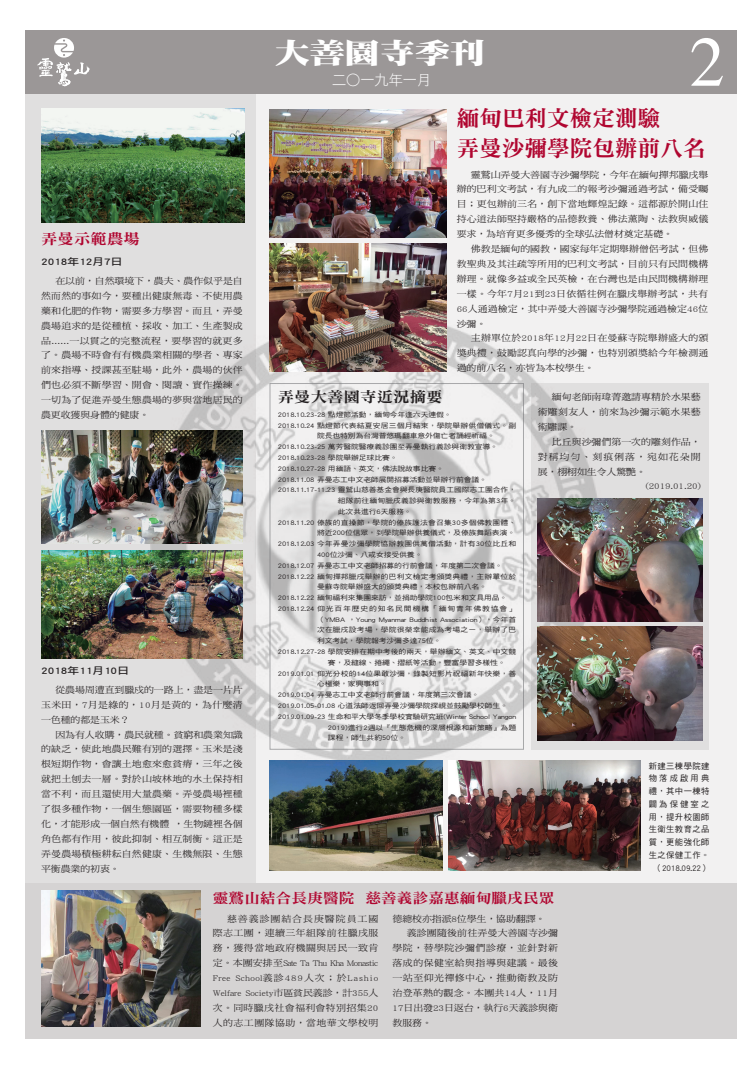
<style>
.page{position:relative;width:752px;height:1078px;background:#fff}
.page>*{position:absolute;margin:0;border:0;box-sizing:border-box;transform-origin:0 0}
.t1{font:70.9px "Times";color:#fff}
.t2{font:28.3px "DF Ming Std W12";letter-spacing:-.01em;color:#fff;scale:1.25 1}
.t3{font:22.1px/29.8px "DF Ming Std W9";letter-spacing:.01em;color:#b00630}
.t4{font:14.7px "DF Ming Std W9";letter-spacing:.01em;color:#231f20;scale:1.11 1}
.t5{font:14.7px "DF Ming Std W9";letter-spacing:.01em;color:#b00630;scale:1.11 1}
.t6{font:14.2px "DF Hei Std W3";color:#fff}
.t7{font:14px "DF Ming Std W9";letter-spacing:.01em;color:#b00630;scale:1.11 1}
.t8{font:9.6px "DF Hei Std W7";letter-spacing:-.01em;color:#231f20;scale:1.25 1}
.t9{font:8.9px/14.9px "DF Ming Std W5";letter-spacing:.015em;color:#231f20;text-align:justify;scale:1.11 1}
.t10{font:8.9px "DF Ming Std W5";letter-spacing:.045em;color:#231f20;scale:1.11 1}
.t11{font:8.9px "DF Ming Std W5";letter-spacing:-.01em;color:#231f20;scale:1.11 1}
.t12{font:8.9px "DF Ming Std W5";letter-spacing:-.005em;color:#231f20;scale:1.11 1}
.t13{font:8.9px "DF Ming Std W5";letter-spacing:.1em;color:#231f20;scale:1.11 1}
.t14{font:8.3px/12.8px "DF Hei Std W5";letter-spacing:.055em;color:#231f20;text-align:right}
.t15{font:6.7px "DF Hei Std W5";letter-spacing:-.01em;color:#231f20;scale:1.16 1}
.t16{font:6.7px "DF Hei Std W5";letter-spacing:.015em;color:#231f20;scale:1.16 1}
.t17{font:6.7px "DF Hei Std W5";letter-spacing:.02em;color:#231f20;scale:1.16 1}
.t18{font:6.7px "DF Hei Std W5";letter-spacing:.115em;color:#231f20;scale:1.16 1}
</style>
<div class="page">
<svg style="left:255px;top:94px;width:481px;height:788px;fill:#f2f1f1"></svg>
<div style="left:269px;top:383px;width:254px;height:366px;border:1px solid #757679"></div>
<div style="left:25px;top:30px;width:711px;height:64px;background:#9b9797"></div>
<svg style="left:37px;top:38px;width:53px;height:49px"></svg>
<div style="left:25px;top:94px;width:230px;height:788px;background:#e0dfdf"></div>
<div style="left:25px;top:882px;width:711px;height:156px;background:#d5d3d3"></div>
<img style="left:41px;top:550px;width:201px;height:108px">
<img style="left:41px;top:430px;width:202px;height:113px">
<img style="left:41px;top:108px;width:203px;height:114px">
<img style="left:269px;top:243px;width:177px;height:129px">
<img style="left:269px;top:109px;width:177px;height:129px">
<img style="left:448px;top:760px;width:191px;height:110px">
<img style="left:269px;top:760px;width:173px;height:110px">
<img style="left:41px;top:890px;width:159px;height:136px">
<svg style="left:531px;top:383px;width:177px;height:366px;fill:#e0dfdf"></svg>
<img style="left:537px;top:498px;width:165px;height:123px">
<img style="left:537px;top:626px;width:165px;height:114px">
<h3 class="t5" style="left:41px;top:231px;width:90px">弄曼示範農場</h3>
<p class="t8" style="left:41px;top:256px;width:67px">2018年12月7日</p>
<p class="t9" style="left:41px;top:273px;width:183px;text-indent:14px">在以前，自然環境下，農夫、農作似乎是自然而然的事如今，要種出健康無毒、不使用農藥和化肥的作物，需要多方學習。而且，弄曼農場追求的是從種植、採收、加工、生產製成品......一以貫之的完整流程，要學習的就更多了。農場不時會有有機農業相關的學者、專家前來指導、授課甚至駐場，此外，農場的伙伴們也必須不斷學習、開會、閱讀、實作操練。一切為了促進弄曼生態農場的夢與當地居民的農更收獲與身體的健康。</p>
<p class="t8" style="left:41px;top:664px;width:72px">2018年11月10日</p>
<p class="t9" style="left:41px;top:682px;width:183px;text-indent:14px">從農場周遭直到臘戍的一路上，盡是一片片玉米田，7月是綠的，10月是黃的，為什麼清一色種的都是玉米？</p>
<p class="t9" style="left:41px;top:726px;width:183px;text-indent:14px">因為有人收購，農民就種。貧窮和農業知識的缺乏，使此地農民難有別的選擇。玉米是淺根短期作物，會讓土地愈來愈貧瘠，三年之後就把土刨去一層。對於山坡林地的水土保持相當不利，而且還使用大量農藥。弄曼農場裡種了很多種作物，一個生態園區，需要物種多樣化，才能形成一個自然有機體 ，生物鏈裡各個角色都有作用，彼此抑制、相互制衡。這正是弄曼農場積極耕耘自然健康、生機無限、生態平衡農業的初衷。</p>
<h2 class="t2" style="left:274px;top:38px;width:170px">大善園寺季刊</h2>
<h3 class="t6" style="left:332px;top:73px;width:101px">二○一九年一月</h3>
<h1 class="t1" style="left:689px;top:-4px;width:37px">2</h1>
<h3 class="t3" style="left:456px;top:103px;width:250px">緬甸巴利文檢定測驗<br>弄曼沙彌學院包辦前八名</h3>
<p class="t9" style="left:456px;top:167px;width:228px;text-indent:14px">靈鷲山弄曼大善園寺沙彌學院，今年在緬甸撣邦臘戌舉辦的巴利文考試，有九成二的報考沙彌通過考試，備受矚目；更包辦前三名，創下當地輝煌記錄。這都源於開山住持心道法師堅持嚴格的品德教養、佛法薰陶、法教與威儀要求，為培育更多優秀的全球弘法僧材奠定基礎。</p>
<p class="t9" style="left:456px;top:241px;width:228px;text-indent:14px">佛教是緬甸的國教，國家每年定期舉辦僧侶考試，但佛教聖典及其注疏等所用的巴利文考試，目前只有民間機構辦理。就像多益或全民英檢，在台灣也是由民間機構辦理一樣。今年7月21到23日依循往例在臘戌舉辦考試，共有66人通過檢定，其中弄曼大善園寺沙彌學院通過檢定46位沙彌。</p>
<p class="t9" style="left:456px;top:330px;width:228px;text-indent:14px">主辦單位於2018年12月22日在曼蘇寺院舉辦盛大的頒獎典禮，鼓勵認真向學的沙彌，也特別頒獎給今年檢測通過的前八名，亦皆為本校學生。</p>
<h3 class="t4" style="left:278px;top:389px;width:150px">弄曼大善園寺近況摘要</h3>
<p class="t15" style="left:278px;top:411px;width:151px">2018.10.23-28 點燈節活動，緬甸今年逢六天連假。</p>
<p class="t17" style="left:278px;top:421px;width:207px">2018.10.24 點燈節代表結夏安居三個月結束，學院舉辦供僧儀式。副</p>
<p class="t15" style="left:317px;top:432px;width:155px">院長也特別為台灣普悠瑪翻車意外傷亡者誦經祈福。</p>
<p class="t15" style="left:278px;top:443px;width:191px">2018.10.23-25 萬芳醫院醫療義診團至弄曼執行義診與衛教宣導。</p>
<p class="t15" style="left:278px;top:454px;width:105px">2018.10.23-28 學院舉辦足球比賽。</p>
<p class="t15" style="left:278px;top:464px;width:145px">2018.10.27-28 用緬語、英文，佛法說故事比賽。</p>
<p class="t15" style="left:278px;top:475px;width:182px">2018.11.08 弄曼志工中文老師展開招募活動並舉辦行前會議。</p>
<p class="t15" style="left:278px;top:486px;width:207px">2018.11.17-11.23 靈鷲山慈善基金會與長庚醫院員工國際志工團合作，</p>
<p class="t16" style="left:338px;top:497px;width:155px">組隊前往緬甸臘戌義診與衛教服務，今年為第3年。</p>
<p class="t15" style="left:338px;top:507px;width:65px">此次共進行6天服務。</p>
<p class="t16" style="left:278px;top:518px;width:207px">2018.11.20 傣族的直搡節，學院的傣族護法會召集30多個佛教團體、</p>
<p class="t15" style="left:317px;top:529px;width:172px">將近200位信眾，到學院舉辦供養儀式，及傣族舞蹈表演。</p>
<p class="t16" style="left:278px;top:540px;width:207px">2018.12.03 今年弄曼沙彌學院協辦教團供萬僧活動，計有30位比丘和</p>
<p class="t15" style="left:317px;top:551px;width:92px">400位沙彌、八戒女接受供養。</p>
<p class="t15" style="left:278px;top:561px;width:195px">2018.12.07 弄曼志工中文老師招募的行前會議，年度第二次會議。</p>
<p class="t17" style="left:278px;top:572px;width:207px">2018.12.22 緬甸撣邦臘戌舉辦的巴利文檢定考頒獎典禮，主辦單位於</p>
<p class="t15" style="left:317px;top:583px;width:148px">曼蘇寺院舉辦盛大的頒獎典禮，本校包辦前八名。</p>
<p class="t15" style="left:278px;top:594px;width:199px">2018.12.22 緬甸福利來集團來訪，並捐助學院100包米和文具用品。</p>
<p class="t18" style="left:278px;top:604px;width:207px">2018.12.24 仰光百年歷史的知名民間機構「緬甸青年佛教協會」</p>
<p class="t15" style="left:317px;top:615px;width:173px">（YMBA ，Young Myanmar Buddhist Association），今年首</p>
<p class="t17" style="left:317px;top:626px;width:173px">次在臘戌設考場，學院很榮幸能成為考場之ㄧ，舉辦了巴</p>
<p class="t15" style="left:317px;top:637px;width:109px">利文考試，學院報考沙彌多達75位。</p>
<p class="t15" style="left:278px;top:648px;width:207px">2018.12.27-28 學院安排在期中考後的兩天，舉辦緬文、英文、中文競</p>
<p class="t15" style="left:328px;top:658px;width:155px">賽，及縫線、捲繩、摺紙等活動，豐富學習多樣性。</p>
<p class="t16" style="left:278px;top:669px;width:207px">2019.01.01 仰光分校的14位果敢沙彌，錄製短影片祝福新年快樂，善</p>
<p class="t15" style="left:317px;top:680px;width:61px">心極樂，家興事和。</p>
<p class="t15" style="left:278px;top:691px;width:175px">2019.01.04 弄曼志工中文老師行前會議，年度第三次會議。</p>
<p class="t15" style="left:278px;top:701px;width:200px">2019.01.05-01.08 心道法師返回弄曼沙彌學院探視並鼓勵學校師生。</p>
<p class="t15" style="left:278px;top:712px;width:207px">2019.01.09-23 生命和平大學冬季學校實驗研究班(Winter School Yangon</p>
<p class="t15" style="left:328px;top:723px;width:164px">2019)進行2週以『生態危機的深層根源和新策略』為題</p>
<p class="t15" style="left:328px;top:734px;width:69px">課程，師生共約50位。</p>
<p class="t9" style="left:537px;top:389px;width:148px;text-indent:14px">緬甸老師南瑋菁邀請專精於水果藝術雕刻友人，前來為沙彌示範水果藝術雕課。</p>
<p class="t9" style="left:551px;top:434px;width:135px">比丘與沙彌們第一次的雕刻作品，</p>
<p class="t13" style="left:537px;top:451px;width:148px">對稱均勻、刻痕俐落，宛如花朵開</p>
<p class="t11" style="left:537px;top:466px;width:99px">展，栩栩如生令人驚艷。</p>
<p class="t9" style="left:645px;top:478px;width:51px">(2019.01.20)</p>
<p class="t14" style="left:648px;top:758px;width:62px">新建三棟學院建物落成啟用典禮，其中一棟特闢為保健室之用，提升校園師生衛生教育之品質，更能強化師生之保健工作。（2018.09.22）</p>
<h3 class="t7" style="left:213px;top:890px;width:309px">靈鷲山結合長庚醫院 慈善義診嘉惠緬甸臘戌民眾</h3>
<p class="t9" style="left:213px;top:910px;width:151px;text-indent:14px">慈善義診團結合長庚醫院員工國際志工團，連續三年組隊前往臘戌服務，獲得當地政府機關與居民一致肯定。本團安排至Sate Ta Thu Kha Monastic Free School義診489人次；於Lashio Welfare Society市區貧民義診，計355人次。同時臘戌社會福利會特別招集20人的志工團隊協助，當地華文學校明</p>
<p class="t11" style="left:392px;top:913px;width:139px">德總校亦指派8位學生，協助翻譯。</p>
<p class="t9" style="left:406px;top:925px;width:138px">義診團隨後前往弄曼大善園寺沙彌</p>
<p class="t10" style="left:392px;top:943px;width:151px">學院，替學院沙彌們診療，並針對新</p>
<p class="t10" style="left:392px;top:958px;width:151px">落成的保健室給與指導與建議。最後</p>
<p class="t10" style="left:392px;top:972px;width:151px">一站至仰光禪修中心，推動衛教及防</p>
<p class="t9" style="left:392px;top:985px;width:151px">治登革熱的觀念。本團共14人，11月</p>
<p class="t12" style="left:392px;top:1002px;width:150px">17日出發23日返台，執行6天義診與衛</p>
<p class="t9" style="left:392px;top:1014px;width:37px">教服務。</p>
</div>
